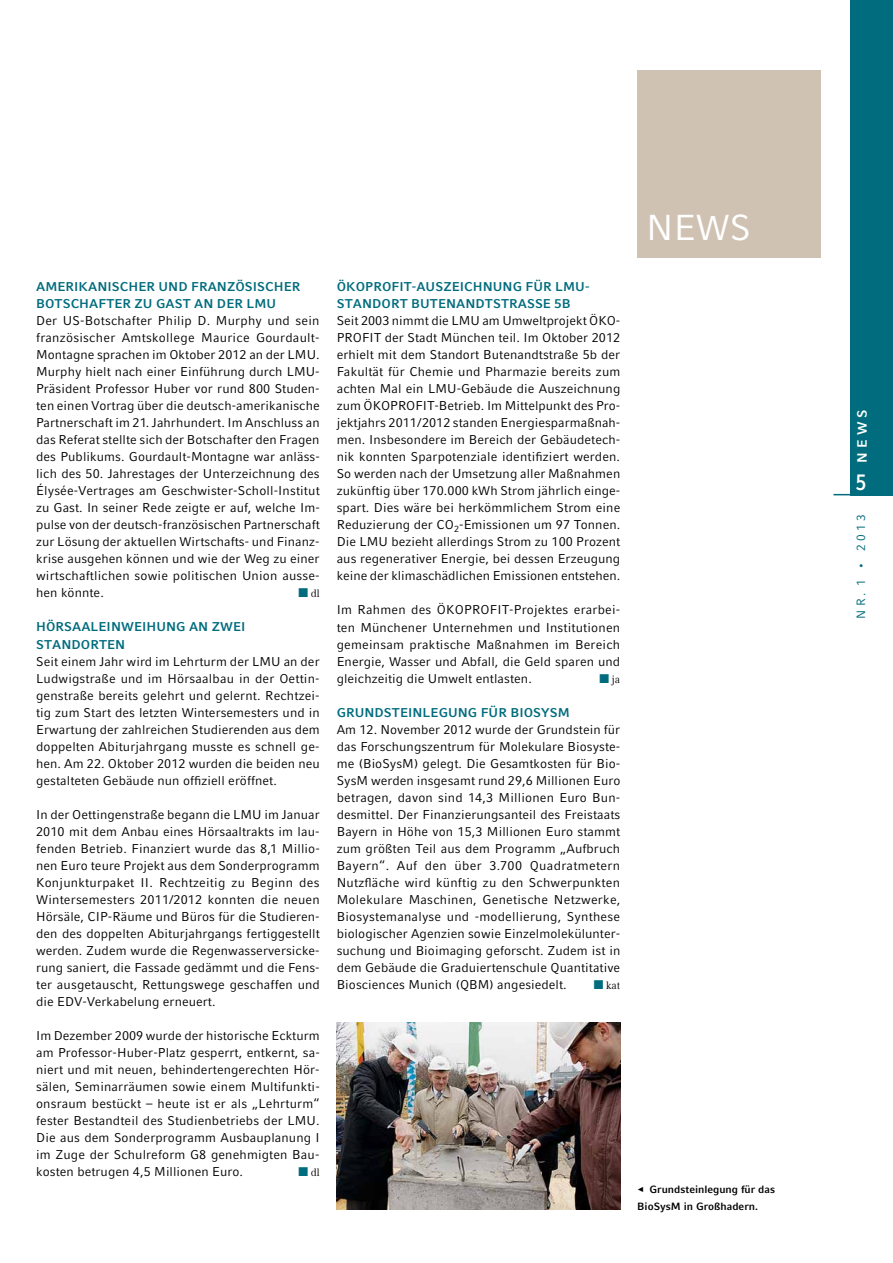
<style>
.page{position:relative;width:893px;height:1263px;background:#fff}
.page>*{position:absolute;margin:0;border:0;box-sizing:border-box;transform-origin:0 0}
.t1{font:36px "LMU Compatil Fact";color:#fff}
.t2{font:700 22.5px "LMU Compatil Fact";color:#fff;scale:.8 1}
.t3{font:700 13.5px "LMU Compatil Fact";color:#fff}
.t4{font:12.75px/17px "LMU Compatil Fact";letter-spacing:.005em;color:#000;text-align:justify}
.t5{font:700 12.75px/17px "LMU Compatil Fact";letter-spacing:.005em;color:#006c7d}
.t6{font:12px "LMU Compatil Fact";letter-spacing:.3em;color:#006c7d}
.t7{font:700 10.5px/17px "LMU Compatil Fact";color:#000}
.t8{font:10.5px "LMU Compatil Text";color:#000}
.s1{color:#006c7d}
</style>
<div class="page">
<img style="left:337px;top:1023px;width:283px;height:187px">
<div style="left:850px;top:0;width:43px;height:495px;background:#006c7d"></div>
<hr style="left:833px;top:494px;width:60px;height:1px;background:#006c7d">
<div style="left:637px;top:70px;width:184px;height:187px;background:#d0c2b3"></div>
<p class="t5" style="left:36px;top:278px;width:38px">AMERIKANI</p>
<p class="t5" style="left:112px;top:278px;width:57px">SCHER UND</p>
<p class="t5" style="left:191px;top:278px;width:10px">FRANZÖ</p>
<p class="t5" style="left:245px;top:278px;width:56px">SISCHER</p>
<p class="t5" style="left:36px;top:295px;width:63px">BOTSCHAFT</p>
<p class="t5" style="left:114px;top:295px;width:143px">ER ZU GAST AN DER LMU</p>
<p class="t4" style="left:36px;top:312px;width:285px">Der US-Botschafter Philip D. Murphy und sein französischer Amtskollege Maurice Gourdault-Montagne sprachen im Oktober 2012 an der LMU.<br>Murphy hielt nach einer Einführung durch LMU-Präsident Professor Huber vor rund 800 Studen&shy;ten einen Vortrag über die deutsch-amerikanische Partnerschaft im 21. Jahrhundert. Im Anschluss an das Referat stellte sich der Botschafter den Fragen des Publikums. Gourdault-Montagne war anläss&shy;lich des 50. Jahrestages der Unterzeichnung des Élysée-Vertrages am Geschwister-Scholl-Institut zu Gast. In seiner Rede zeigte er auf, welche Im&shy;pulse von der deutsch-französischen Partnerschaft zur Lösung der aktuellen Wirtschafts- und Finanz&shy;krise ausgehen können und wie der Weg zu einer wirtschaftlichen sowie politischen Union ausse&shy;hen könnte.</p>
<p class="t8" style="left:299px;top:588px;width:23px"><span class="s1">■</span> dl</p>
<p class="t5" style="left:36px;top:618px;width:211px">HÖRSAALEINWEIH UNG AN ZWEI<br>STANDORTEN</p>
<p class="t4" style="left:36px;top:652px;width:285px">Seit einem Jahr wird im Lehrturm der LMU an der Ludwigstraße und im Hörsaalbau in der Oettin&shy;genstraße bereits gelehrt und gelernt. Rechtzei&shy;tig zum Start des letzten Wintersemesters und in Erwartung der zahlreichen Studierenden aus dem doppelten Abiturjahrgang musste es schnell ge&shy;hen. Am 22. Oktober 2012 wurden die beiden neu gestalteten Gebäude nun offiziell eröffnet.</p>
<p class="t4" style="left:36px;top:806px;width:285px">In der Oettingenstraße begann die LMU im Januar 2010 mit dem Anbau eines Hörsaaltrakts im lau&shy;fenden Betrieb. Finanziert wurde das 8,1 Millio&shy;nen Euro teure Projekt aus dem Sonderprogramm Konjunkturpaket II. Rechtzeitig zu Beginn des Wintersemesters 2011/2012 konnten die neuen Hörsäle, CIP-Räume und Büros für die Studieren&shy;den des doppelten Abiturjahrgangs fertiggestellt werden. Zudem wurde die Regenwasserversicke&shy;rung saniert, die Fassade gedämmt und die Fens&shy;ter ausgetauscht, Rettungswege geschaffen und die EDV-Verkabelung erneuert.</p>
<p class="t4" style="left:36px;top:1027px;width:285px">Im Dezember 2009 wurde der historische Eckturm am Professor-Huber-Platz gesperrt, entkernt, sa&shy;niert und mit neuen, behindertengerechten Hör&shy;sälen, Seminarräumen sowie einem Multifunkti&shy;onsraum bestückt – heute ist er als „Lehrturm“ fester Bestandteil des Studienbetriebs der LMU.<br>Die aus dem Sonderprogramm Ausbauplanung I im Zuge der Schulreform G8 genehmigten Bau&shy;kosten betrugen 4,5 Millionen Euro.</p>
<p class="t8" style="left:299px;top:1166px;width:23px"><span class="s1">■</span> dl</p>
<p class="t5" style="left:337px;top:278px;width:10px">ÖKOPROFIT</p>
<p class="t5" style="left:412px;top:278px;width:154px">-AUSZEICH NUNG FÜR LMU</p>
<p class="t5" style="left:585px;top:278px;width:6px">-</p>
<p class="t5" style="left:337px;top:295px;width:233px">STANDORT BUTENANDTSTRASSE 5B</p>
<p class="t4" style="left:337px;top:312px;width:285px">Seit 2003 nimmt die LMU am Umweltprojekt ÖKO-PROFIT der Stadt München teil. Im Oktober 2012 erhielt mit dem Standort Butenandtstraße 5b der Fakultät für Chemie und Pharmazie bereits zum achten Mal ein LMU-Gebäude die Auszeichnung zum ÖKOPROFIT-Betrieb. Im Mittelpunkt des Pro&shy;jektjahrs 2011/2012 standen Energiesparmaßnah&shy;men. Insbesondere im Bereich der Gebäudetech&shy;nik konnten Sparpotenziale identifiziert werden.<br>So werden nach der Umsetzung aller Maßnahmen zukünftig über 170.000 kWh Strom jährlich einge&shy;spart. Dies wäre bei herkömmlichem Strom eine Reduzierung der CO<sub>2</sub>-Emissionen um 97 Tonnen.<br>Die LMU bezieht allerdings Strom zu 100 Prozent aus regenerativer Energie, bei dessen Erzeugung keine der klimaschädlichen Emissionen entstehen.</p>
<p class="t4" style="left:337px;top:601px;width:285px">Im Rahmen des ÖKOPROFIT-Projektes erarbei&shy;ten Münchener Unternehmen und Institutionen gemeinsam praktische Maßnahmen im Bereich Energie, Wasser und Abfall, die Geld sparen und gleichzeitig die Umwelt entlasten.</p>
<p class="t8" style="left:600px;top:673px;width:22px"><span class="s1">■</span> ja</p>
<p class="t5" style="left:337px;top:703px;width:224px">GRUNDSTEINLEGUNG FÜR BIOSYSM</p>
<p class="t4" style="left:337px;top:720px;width:285px">Am 12. November 2012 wurde der Grundstein für das Forschungszentrum für Molekulare Biosyste&shy;me (BioSysM) gelegt. Die Gesamtkosten für Bio-SysM werden insgesamt rund 29,6 Millionen Euro betragen, davon sind 14,3 Millionen Euro Bun&shy;desmittel. Der Finanzierungsanteil des Freistaats Bayern in Höhe von 15,3 Millionen Euro stammt zum größten Teil aus dem Programm „Aufbruch Bayern“. Auf den über 3.700 Quadratmetern Nutzfläche wird künftig zu den Schwerpunkten Molekulare Maschinen, Genetische Netzwerke, Biosystemanalyse und -modellierung, Synthese biologischer Agenzien sowie Einzelmolekülunter&shy;suchung und Bioimaging geforscht. Zudem ist in dem Gebäude die Graduiertenschule Quantitative Biosciences Munich (QBM) angesiedelt.</p>
<p class="t8" style="left:594px;top:979px;width:28px"><span class="s1">■</span> kat</p>
<h1 class="t1" style="left:646px;top:207px;width:53px">News</h1>
<p class="t7" style="left:637px;top:1180px;width:139px;text-indent:12px">GRUNDSTEINLEGUNG FÜR DAS<br>BIOSYSM IN GROßHADERN.</p>
<p class="t3" style="left:854px;top:463px;width:53px;rotate:-90deg">N EWS</p>
<h2 class="t2" style="left:856px;top:469px;width:14px">5</h2>
<p class="t6" style="left:854px;top:619px;width:107px;rotate:-90deg">NR. 1 • 2013</p>
</div>
